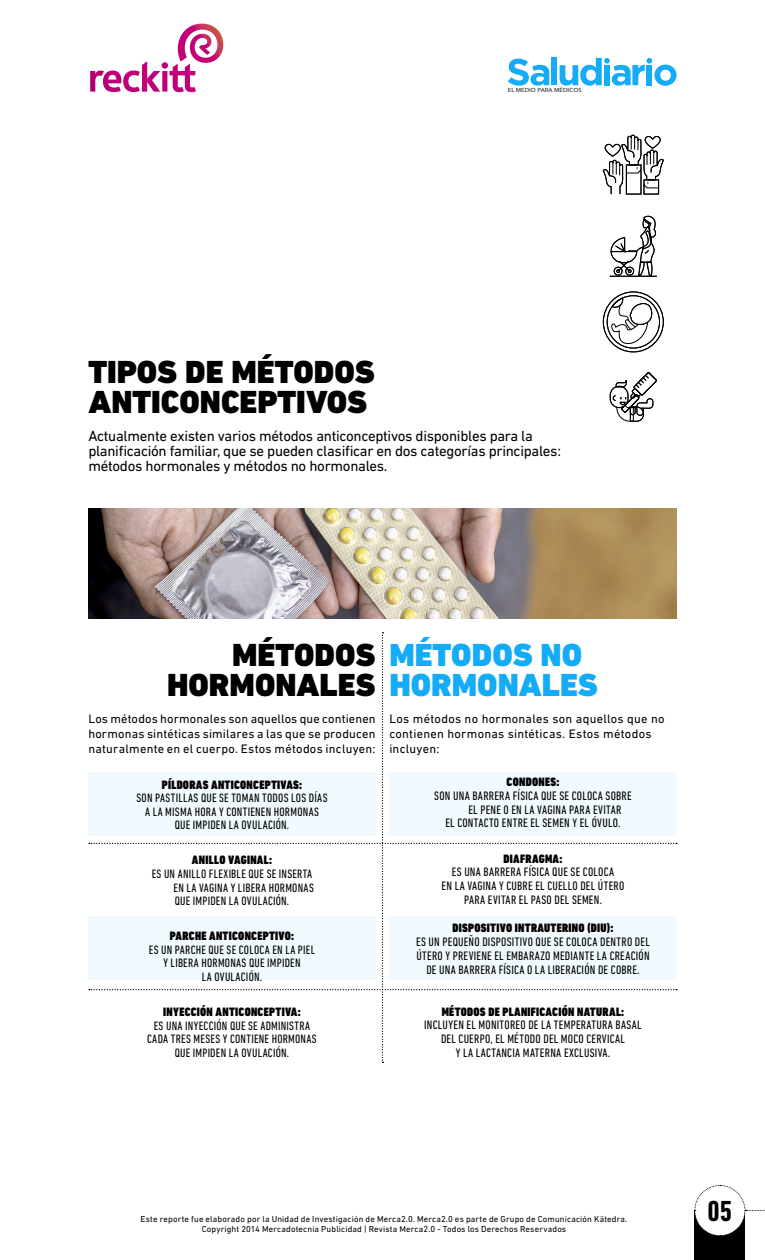
<style>
.page{position:relative;width:765px;height:1260px;background:#fff}
.page>*{position:absolute;margin:0;border:0;box-sizing:border-box;transform-origin:0 0}
.t1{font:900 32.5px/30px "DIN Next LT Pro";color:#14abf7}
.t2{font:900 32.5px/30px "DIN Next LT Pro";color:#000}
.t3{font:700 condensed 29.5px "DIN Next LT Pro";color:#000}
.t4{font:15px/15px "DIN Next LT Pro";letter-spacing:-.02em;color:#000}
.t5{font:condensed 12.5px/13.8px "DIN Next LT Pro";letter-spacing:.02em;color:#000;text-align:center}
.t6{font:12.5px/15px "DIN Next LT Pro";letter-spacing:.02em;color:#000;text-align:justify}
.t7{font:condensed 12.38px/13.6px "DIN Next LT Pro";letter-spacing:.02em;color:#000;text-align:center}
.t8{font:900 condensed 12.38px "DIN Next LT Pro";letter-spacing:.02em;color:#000}
.t9{font:8.75px "DIN Next LT Pro";letter-spacing:.015em;color:#000}
.t10{font:600 5.75px "Avenir Next";color:#4d4d4d}
.s1{color:#000}
</style>
<div class="page">
<div style="left:695px;top:1211px;width:50px;height:49px;background:#000"></div>
<svg style="left:694px;top:1185px;width:71px;height:51px"></svg>
<svg style="left:508px;top:59px;width:41px;height:27px"></svg>
<div style="left:551px;top:58px;width:6px;height:27px;background:#14abf7"></div>
<svg style="left:560px;top:58px;width:117px;height:28px"></svg>
<svg style="left:90px;top:24px;width:133px;height:68px"></svg>
<svg style="left:602px;top:135px;width:62px;height:60px"></svg>
<hr style="left:610px;top:276px;width:47px;height:1px;background:#000">
<svg style="left:610px;top:215px;width:47px;height:61px"></svg>
<div style="left:603px;top:291px;width:61px;height:61px;border:1px solid #000;border-radius:50%"></div>
<svg style="left:606px;top:295px;width:55px;height:54px"></svg>
<div style="left:610px;top:386px;width:19px;height:22px;border:1px solid #000;border-radius:9px"></div>
<svg style="left:612px;top:372px;width:45px;height:50px"></svg>
<svg style="left:89px;top:632px;width:588px;height:431px"></svg>
<img style="left:88px;top:508px;width:588px;height:110px">
<p class="t10" style="left:508px;top:85px;width:75px">EL MEDIO PARA MÉDICOS</p>
<h1 class="t2" style="left:88px;top:357px;width:288px">TIPOS DE MÉTODOS<br>ANTICONCEPTIVOS</h1>
<p class="t4" style="left:88px;top:428px;width:474px">Actualmente existen varios métodos anticonceptivos disponibles para la planificación familiar, que se pueden clasificar en dos categorías principales: métodos hormonales y métodos no hormonales.</p>
<h1 class="t1" style="left:167px;top:640px;width:432px;text-indent:65px"><span class="s1">MÉTODOS</span> MÉTODOS NO<br><span class="s1">HORMONALES</span> HORMONALES</h1>
<p class="t6" style="left:88px;top:711px;width:289px">Los métodos hormonales son aquellos que contienen hormonas sintéticas similares a las que se producen naturalmente en el cuerpo. Estos métodos incluyen:</p>
<p class="t6" style="left:389px;top:711px;width:277px;text-align:left">Los métodos no hormonales son aquellos que no contienen hormonas sintéticas. Estos métodos incluyen:</p>
<p class="t8" style="left:162px;top:777px;width:142px">PÍLDORAS ANTICONCEPTIVAS:</p>
<p class="t7" style="left:136px;top:791px;width:193px">SON PASTILLAS QUE SE TOMAN TODOS LOS DÍAS<br>A LA MISMA HORA Y CONTIENEN HORMONAS<br>QUE IMPIDEN LA OVULACIÓN.</p>
<p class="t8" style="left:192px;top:853px;width:82px">ANILLO VAGINAL:</p>
<p class="t7" style="left:174px;top:867px;width:142px;text-align:left;text-indent:-22px">ES UN ANILLO FLEXIBLE QUE SE INSERTA<br>EN LA VAGINA Y LIBERA HORMONAS<br>QUE IMPIDEN LA OVULACIÓN.</p>
<p class="t8" style="left:170px;top:929px;width:126px">PARCHE ANTICONCEPTIVO:</p>
<p class="t7" style="left:149px;top:943px;width:168px">ES UN PARCHE QUE SE COLOCA EN LA PIEL<br>Y LIBERA HORMONAS QUE IMPIDEN<br>LA OVULACIÓN.</p>
<p class="t8" style="left:163px;top:1005px;width:139px">INYECCIÓN ANTICONCEPTIVA:</p>
<p class="t7" style="left:147px;top:1018px;width:171px">ES UNA INYECCIÓN QUE SE ADMINISTRA<br>CADA TRES MESES Y CONTIENE HORMONAS<br>QUE IMPIDEN LA OVULACIÓN.</p>
<p class="t8" style="left:507px;top:775px;width:54px">CONDONES:</p>
<p class="t5" style="left:434px;top:789px;width:199px">SON UNA BARRERA FÍSICA QUE SE COLOCA SOBRE</p>
<p class="t5" style="left:468px;top:802px;width:154px">EL PENE O EN LA VAGINA PARA EVITAR</p>
<p class="t5" style="left:445px;top:816px;width:177px">EL CONTACTO ENTRE EL SEMEN Y EL ÓVULO.</p>
<p class="t8" style="left:504px;top:851px;width:60px">DIAFRAGMA:</p>
<p class="t5" style="left:442px;top:865px;width:184px">ES UNA BARRERA FÍSICA QUE SE COLOCA<br>EN LA VAGINA Y CUBRE EL CUELLO DEL ÚTERO<br>PARA EVITAR EL PASO DEL SEMEN.</p>
<p class="t8" style="left:453px;top:921px;width:162px">DISPOSITIVO INTRAUTERINO (DIU):</p>
<p class="t5" style="left:416px;top:935px;width:235px">ES UN PEQUEÑO DISPOSITIVO QUE SE COLOCA DENTRO DEL<br>ÚTERO Y PREVIENE EL EMBARAZO MEDIANTE LA CREACIÓN<br>DE UNA BARRERA FÍSICA O LA LIBERACIÓN DE COBRE.</p>
<p class="t8" style="left:442px;top:1004px;width:184px">MÉTODOS DE PLANIFICACIÓN NATURAL:</p>
<p class="t5" style="left:424px;top:1018px;width:219px">INCLUYEN EL MONITOREO DE LA TEMPERATURA BASAL<br>DEL CUERPO, EL MÉTODO DEL MOCO CERVICAL<br>Y LA LACTANCIA MATERNA EXCLUSIVA.</p>
<p class="t9" style="left:141px;top:1214px;width:488px">Este reporte fue elaborado por la Unidad de Investigación de Merca2.0. Merca2.0 es parte de Grupo de Comunicación Kätedra.</p>
<p class="t9" style="left:202px;top:1224px;width:366px">Copyright 2014 Mercadotecnia Publicidad | Revista Merca2.0 - Todos los Derechos Reservados</p>
<h2 class="t3" style="left:708px;top:1194px;width:26px">05</h2>
</div>
